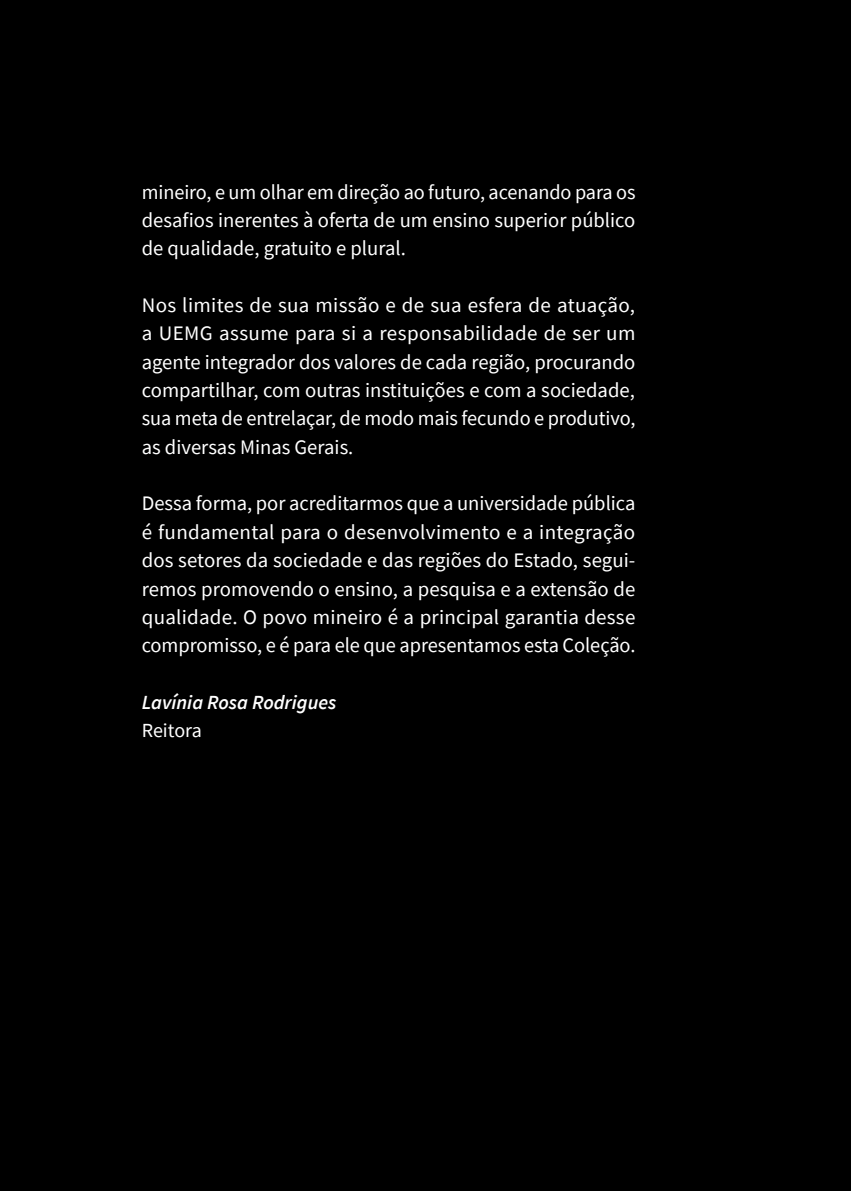
<style>
.page{position:relative;width:851px;height:1191px;background:#fff}
.page>*{position:absolute;margin:0;border:0;box-sizing:border-box;transform-origin:0 0}
.t1{font:20.6px/28.4px "Source Sans Pro";letter-spacing:-.005em;color:#fff;text-align:justify}
.t2{font:italic 600 20px "Source Sans Pro";color:#fff}
.t3{font:20px "Source Sans Pro";letter-spacing:-.005em;color:#fff}
</style>
<div class="page">
<div style="left:0;top:0;width:850px;height:1191px;background:#000"></div>
<p class="t1" style="left:142px;top:177px;width:495px">mineiro, e um olhar em direção ao futuro, acenando para os desafios inerentes à oferta de um ensino superior público de qualidade, gratuito e plural.</p>
<p class="t1" style="left:142px;top:291px;width:495px">Nos limites de sua missão e de sua esfera de atuação, a UEMG assume para si a responsabilidade de ser um agente integrador dos valores de cada região, procurando compartilhar, com outras instituições e com a sociedade, sua meta de entrelaçar, de modo mais fecundo e produtivo, as diversas Minas Gerais.</p>
<p class="t1" style="left:142px;top:489px;width:495px">Dessa forma, por acreditarmos que a universidade pública é fundamental para o desenvolvimento e a integração dos setores da sociedade e das regiões do Estado, segui&shy;remos promovendo o ensino, a pesquisa e a extensão de qualidade. O povo mineiro é a principal garantia desse compromisso, e é para ele que apresentamos esta Coleção.</p>
<p class="t2" style="left:142px;top:689px;width:196px">Lavínia Rosa Rodrigues</p>
<p class="t3" style="left:142px;top:718px;width:61px">Reitora</p>
</div>
